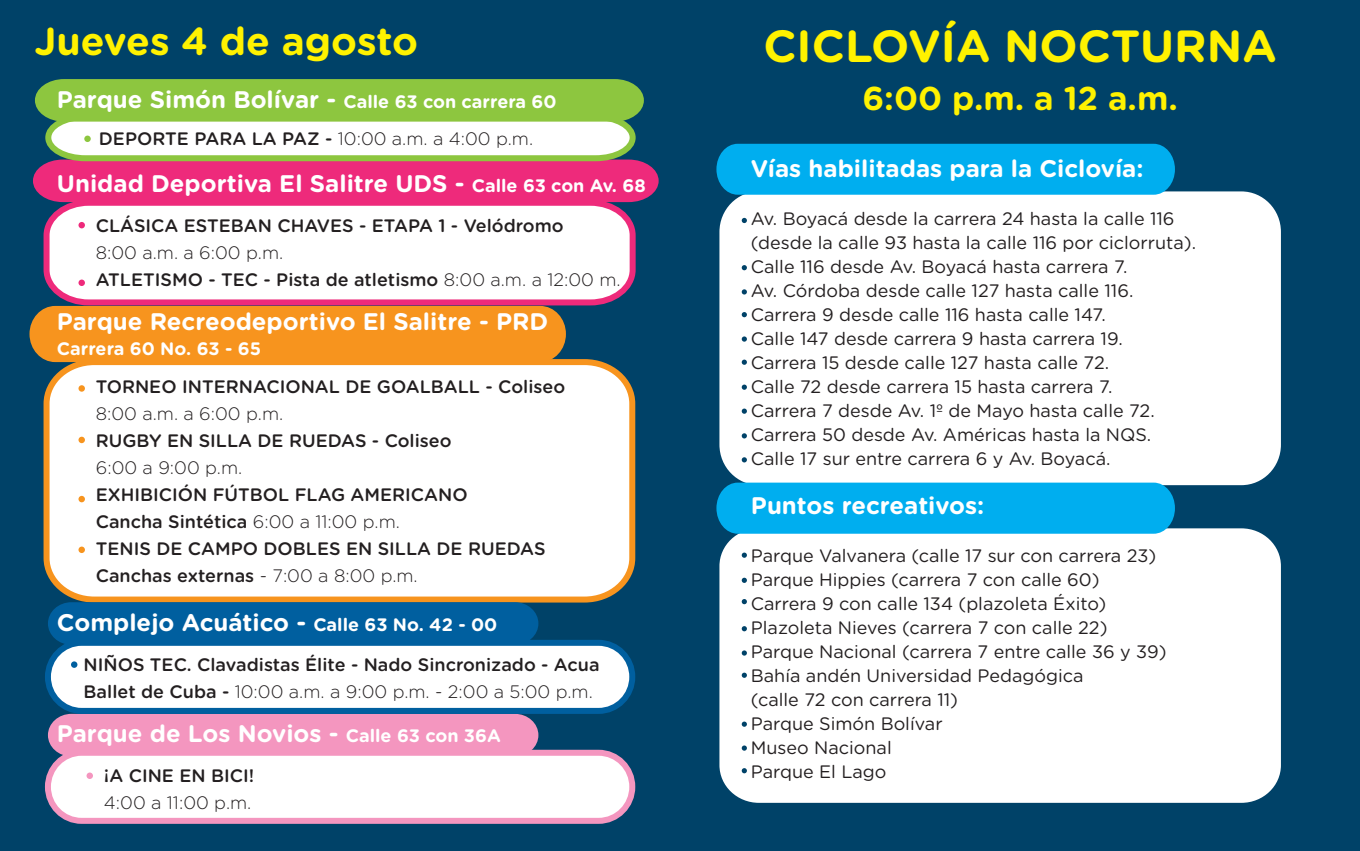
<style>
.page{position:relative;width:1360px;height:851px;background:#fff}
.page>*{position:absolute;margin:0;border:0;box-sizing:border-box;transform-origin:0 0}
.t1{font:700 45px "Gotham Rounded";color:#fff200}
.t2{font:700 39px "Gotham Rounded";color:#fff200}
.t3{font:700 33px "Gotham Rounded";color:#fff200}
.t4{font:700 24px "Gotham Rounded";color:#fff}
.t5{font:18px/24px "Gotham Rounded";color:#231f20}
.t6{font:500 18px/27px "Gotham Rounded";color:#231f20}
.t7{font:300 18px/27px "Gotham Rounded";color:#231f20}
.t8{font:700 18px "Gotham Rounded";color:#fff}
.s1{font-size:18px}
.s2{font-weight:500}
.s3{font-weight:300}
</style>
<div class="page">
<div style="left:0;top:0;width:1359px;height:850px;background:#004268"></div>
<div style="left:716px;top:188px;width:567px;height:300px;background:#fff;border-radius:43px"></div>
<div style="left:713px;top:185px;width:573px;height:306px;border:6px solid #004268;border-radius:43px"></div>
<div style="left:716px;top:525px;width:567px;height:280px;background:#fff;border-radius:42px"></div>
<div style="left:713px;top:522px;width:573px;height:286px;border:6px solid #004268;border-radius:42px"></div>
<div style="left:716px;top:144px;width:458px;height:51px;background:#00aeef"></div>
<div style="left:716px;top:482px;width:458px;height:51px;background:#00aeef"></div>
<svg style="left:741px;top:218px;width:6px;height:5px"></svg>
<svg style="left:741px;top:265px;width:6px;height:5px"></svg>
<svg style="left:741px;top:289px;width:6px;height:5px"></svg>
<svg style="left:741px;top:312px;width:6px;height:5px"></svg>
<svg style="left:741px;top:359px;width:6px;height:6px"></svg>
<svg style="left:741px;top:408px;width:6px;height:5px"></svg>
<svg style="left:741px;top:336px;width:6px;height:5px"></svg>
<svg style="left:741px;top:384px;width:6px;height:6px"></svg>
<svg style="left:741px;top:457px;width:6px;height:5px"></svg>
<svg style="left:741px;top:552px;width:6px;height:5px"></svg>
<svg style="left:741px;top:599px;width:6px;height:5px"></svg>
<svg style="left:741px;top:650px;width:6px;height:5px"></svg>
<svg style="left:741px;top:577px;width:6px;height:6px"></svg>
<svg style="left:741px;top:626px;width:6px;height:5px"></svg>
<svg style="left:741px;top:721px;width:6px;height:5px"></svg>
<svg style="left:741px;top:768px;width:6px;height:5px"></svg>
<svg style="left:741px;top:745px;width:6px;height:5px"></svg>
<svg style="left:741px;top:672px;width:6px;height:5px"></svg>
<svg style="left:741px;top:433px;width:6px;height:5px"></svg>
<div style="left:48px;top:713px;width:490px;height:41px;background:#f496bf"></div>
<div style="left:48px;top:642px;width:584px;height:68px;background:#fff;border-radius:34px"></div>
<div style="left:45px;top:639px;width:590px;height:74px;border:6px solid #005f9f;border-radius:34px"></div>
<div style="left:48px;top:752px;width:584px;height:68px;background:#fff;border-radius:34px"></div>
<div style="left:45px;top:749px;width:590px;height:74px;border:6px solid #f496bf;border-radius:34px"></div>
<svg style="left:42px;top:356px;width:594px;height:247px;background:#f9f5f0"></svg>
<hr style="left:0;top:0;width:1px;height:850px;background:#00aeef">
<svg style="left:87px;top:772px;width:6px;height:6px"></svg>
<svg style="left:43px;top:202px;width:593px;height:106px;background:#f5e2ec"></svg>
<div style="left:78px;top:222px;width:7px;height:6px;background:#ee2a7b;border-radius:50%"></div>
<div style="left:78px;top:279px;width:7px;height:7px;background:#ee2a7b;border-radius:50%"></div>
<div style="left:78px;top:385px;width:7px;height:6px;background:#f7941e;border-radius:50%"></div>
<div style="left:78px;top:436px;width:7px;height:7px;background:#f7941e;border-radius:50%"></div>
<div style="left:78px;top:546px;width:7px;height:7px;background:#f7941e;border-radius:50%"></div>
<div style="left:78px;top:496px;width:7px;height:6px;background:#f7941e;border-radius:50%"></div>
<div style="left:29px;top:306px;width:537px;height:56px;background:#f7941e;border-radius:27px"></div>
<svg style="left:71px;top:661px;width:6px;height:6px"></svg>
<div style="left:48px;top:602px;width:490px;height:42px;background:#005f9f"></div>
<svg style="left:33px;top:79px;width:625px;height:123px;background:#c29b83"></svg>
<h2 class="t2" style="left:34px;top:12px;width:385px">Jueves 4 de agosto</h2>
<h3 class="t4" style="left:57px;top:82px;width:501px">Parque Simón Bolívar - <span class="s1">Calle 63 con carrera 60</span></h3>
<p class="t7" style="left:99px;top:125px;width:436px"><span class="s2">DEPORTE PARA LA PAZ -</span> 10:00 a.m. a 4:00 p.m.</p>
<h3 class="t4" style="left:57px;top:166px;width:590px">Unidad Deportiva El Salitre UDS - <span class="s1">Calle 63 con Av. 68</span></h3>
<p class="t6" style="left:96px;top:211px;width:469px">CLÁSICA ESTEBAN CHAVES - ETAPA 1 - Velódromo</p>
<p class="t7" style="left:96px;top:238px;width:526px">8:00 a.m. a 6:00 p.m.<br><span class="s2">ATLETISMO - TEC - Pista de atletismo</span> 8:00 a.m. a 12:00 m.</p>
<h3 class="t4" style="left:57px;top:304px;width:493px">Parque Recreodeportivo El Salitre - PRD</h3>
<p class="t8" style="left:57px;top:335px;width:206px">Carrera 60 No. 63 - 65</p>
<p class="t6" style="left:96px;top:372px;width:471px">TORNEO INTERNACIONAL DE GOALBALL - Coliseo</p>
<p class="t7" style="left:96px;top:399px;width:189px">8:00 a.m. a 6:00 p.m.</p>
<p class="t6" style="left:96px;top:426px;width:357px">RUGBY EN SILLA DE RUEDAS - Coliseo</p>
<p class="t7" style="left:96px;top:453px;width:148px">6:00 a 9:00 p.m.</p>
<p class="t6" style="left:96px;top:480px;width:451px">EXHIBICIÓN FÚTBOL FLAG AMERICANO<br>Cancha Sintética <span class="s3">6:00 a 11:00 p.m.<br></span>TENIS DE CAMPO DOBLES EN SILLA DE RUEDAS Canchas externas <span class="s3">- 7:00 a 8:00 p.m.</span></p>
<h3 class="t4" style="left:57px;top:605px;width:442px">Complejo Acuático - <span class="s1">Calle 63 No. 42 - 00</span></h3>
<p class="t6" style="left:84px;top:650px;width:517px">NIÑOS TEC. Clavadistas Élite - Nado Sincronizado - Acua<br>Ballet de Cuba - <span class="s3">10:00 a.m. a 9:00 p.m. - 2:00 a 5:00 p.m.</span></p>
<h3 class="t4" style="left:57px;top:716px;width:445px">Parque de Los Novios - <span class="s1">Calle 63 con 36A</span></h3>
<p class="t6" style="left:104px;top:761px;width:152px">¡A CINE EN BICI!</p>
<p class="t7" style="left:104px;top:788px;width:149px">4:00 a 11:00 p.m.</p>
<h1 class="t1" style="left:763px;top:13px;width:515px">CICLOVÍA NOCTURNA</h1>
<h3 class="t3" style="left:862px;top:74px;width:317px">6:00 p.m. a 12 a.m.</h3>
<h3 class="t4" style="left:751px;top:151px;width:394px">Vías habilitadas para la Ciclovía:</h3>
<p class="t5" style="left:751px;top:206px;width:447px">Av. Boyacá desde la carrera 24 hasta la calle 116 (desde la calle 93 hasta la calle 116 por ciclorruta).<br>Calle 116 desde Av. Boyacá hasta carrera 7.<br>Av. Córdoba desde calle 127 hasta calle 116.<br>Carrera 9 desde calle 116 hasta calle 147.<br>Calle 147 desde carrera 9 hasta carrera 19.<br>Carrera 15 desde calle 127 hasta calle 72.<br>Calle 72 desde carrera 15 hasta carrera 7.<br>Carrera 7 desde Av. 1º de Mayo hasta calle 72.<br>Carrera 50 desde Av. Américas hasta la NQS.<br>Calle 17 sur entre carrera 6 y Av. Boyacá.</p>
<h3 class="t4" style="left:751px;top:487px;width:235px">Puntos recreativos:</h3>
<p class="t5" style="left:751px;top:542px;width:417px">Parque Valvanera (calle 17 sur con carrera 23)<br>Parque Hippies (carrera 7 con calle 60)<br>Carrera 9 con calle 134 (plazoleta Éxito)<br>Plazoleta Nieves (carrera 7 con calle 22)<br>Parque Nacional (carrera 7 entre calle 36 y 39)<br>Bahía andén Universidad Pedagógica<br>(calle 72 con carrera 11)<br>Parque Simón Bolívar<br>Museo Nacional<br>Parque El Lago</p>
</div>
